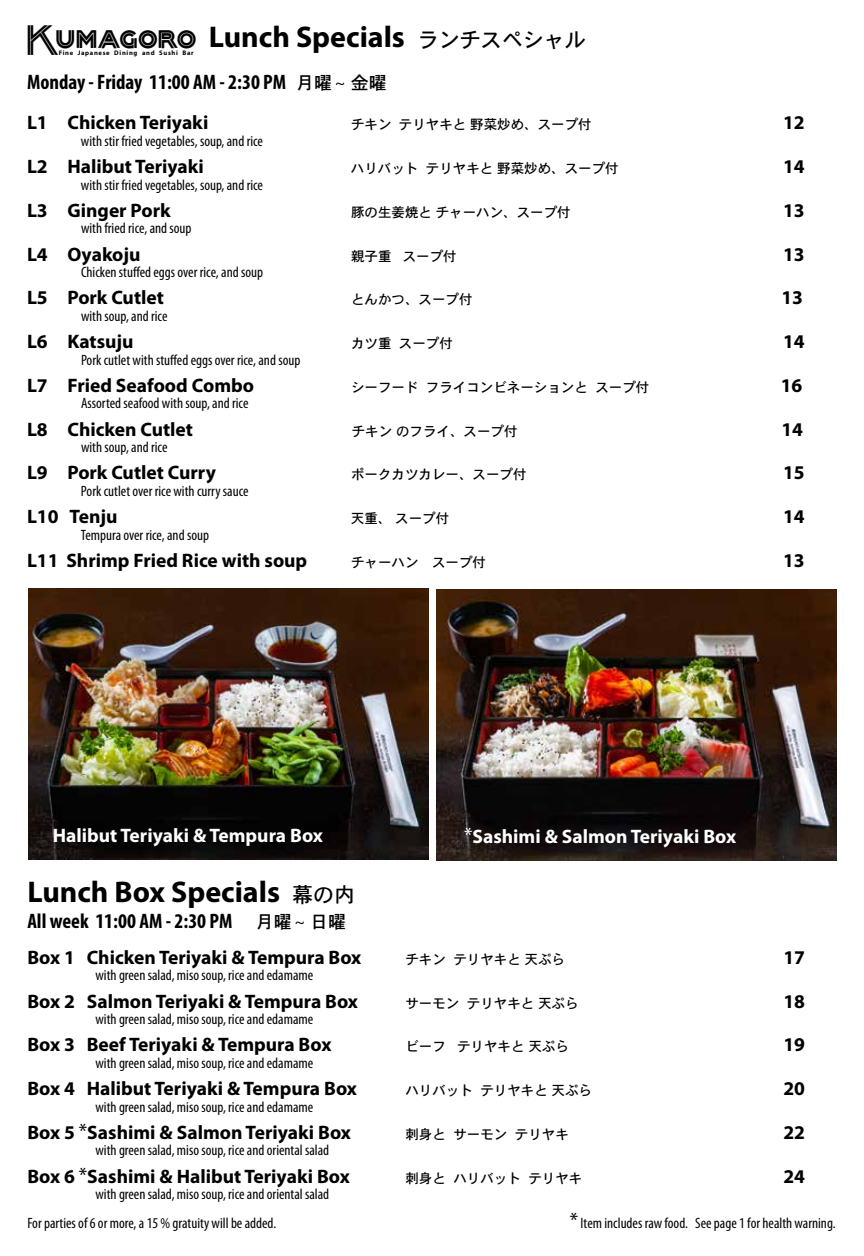
<style>
.page{position:relative;width:864px;height:1256px;background:#fff}
.page>*{position:absolute;margin:0;border:0;box-sizing:border-box;transform-origin:0 0}
.t1{font:700 30px "Myriad Pro";color:#000}
.t2{font:700 condensed 21px "Myriad Pro";color:#000}
.t3{font:700 19.5px "Myriad Pro";color:#000}
.t4{font:700 19.5px "Myriad Pro";color:#fff}
.t5{font:condensed 15px "Myriad Pro";color:#000}
.t6{font:13.5px "Osaka";color:#000}
.t7{font:700 6.6px "Myriad Pro";letter-spacing:.1em;color:#000}
.s1{font-family:"Packard Clipper NF";font-weight:400;font-size:31.65px}
.s2{font-family:"Osaka";font-weight:400;font-size:21px}
.s3{font-family:"Osaka";font-weight:400;font-stretch:normal;font-size:18px}
.s4{font-weight:400;font-size:18px}
.s5{font-weight:400;font-stretch:condensed;font-size:22.5px}
.s6{font-size:22.5px}
</style>
<div class="page">
<img style="left:437px;top:589px;width:400px;height:271px">
<img style="left:28px;top:589px;width:400px;height:270px">
<h1 class="t1" style="left:27px;top:18px;width:560px"><span class="s1">Kumagoro</span> Lunch Specials <span class="s2">ランチスペシャル</span></h1>
<p class="t7" style="left:59px;top:48px;width:137px">Fine Japanese Dining and Sushi Bar</p>
<h2 class="t2" style="left:27px;top:69px;width:361px">Monday - Friday 11:00 AM - 2:30 PM <span class="s3">月曜</span> <span class="s4">~</span> <span class="s3">金曜</span></h2>
<h3 class="t3" style="left:27px;top:110px;width:183px">L1 Chicken Teriyaki</h3>
<p class="t6" style="left:351px;top:116px;width:242px">チキン テリヤキと野菜炒め、スープ付</p>
<h3 class="t3" style="left:783px;top:110px;width:23px">12</h3>
<p class="t5" style="left:81px;top:132px;width:184px">with stir fried vegetables, soup, and rice</p>
<h3 class="t3" style="left:27px;top:154px;width:178px">L2 Halibut Teriyaki</h3>
<p class="t6" style="left:351px;top:159px;width:269px">ハリバット テリヤキと野菜炒め、スープ付</p>
<h3 class="t3" style="left:783px;top:154px;width:23px">14</h3>
<p class="t5" style="left:81px;top:175px;width:184px">with stir fried vegetables, soup, and rice</p>
<h3 class="t3" style="left:27px;top:197px;width:145px">L3 Ginger Pork</h3>
<p class="t6" style="left:351px;top:203px;width:221px">豚の生姜焼とチャーハン、スープ付</p>
<h3 class="t3" style="left:783px;top:197px;width:23px">13</h3>
<p class="t5" style="left:81px;top:219px;width:112px">with fried rice, and soup</p>
<h3 class="t3" style="left:27px;top:241px;width:115px">L4 Oyakoju</h3>
<p class="t6" style="left:351px;top:247px;width:107px">親子重 スープ付</p>
<h3 class="t3" style="left:783px;top:241px;width:23px">13</h3>
<p class="t5" style="left:81px;top:263px;width:184px">Chicken stuffed eggs over rice, and soup</p>
<h3 class="t3" style="left:27px;top:285px;width:139px">L5 Pork Cutlet</h3>
<p class="t6" style="left:351px;top:291px;width:123px">とんかつ、スープ付</p>
<h3 class="t3" style="left:781px;top:285px;width:23px">13</h3>
<p class="t5" style="left:81px;top:307px;width:88px">with soup, and rice</p>
<h3 class="t3" style="left:27px;top:329px;width:108px">L6 Katsuju</h3>
<p class="t6" style="left:351px;top:334px;width:103px">カツ重 スープ付</p>
<h3 class="t3" style="left:783px;top:329px;width:23px">14</h3>
<p class="t5" style="left:81px;top:350px;width:221px">Pork cutlet with stuffed eggs over rice, and soup</p>
<h3 class="t3" style="left:27px;top:372px;width:229px">L7 Fried Seafood Combo</h3>
<p class="t6" style="left:351px;top:378px;width:300px">シーフード フライコンビネーションと スープ付</p>
<h3 class="t3" style="left:781px;top:372px;width:23px">16</h3>
<p class="t5" style="left:81px;top:394px;width:169px">Assorted seafood with soup, and rice</p>
<h3 class="t3" style="left:27px;top:416px;width:168px">L8 Chicken Cutlet</h3>
<p class="t6" style="left:352px;top:422px;width:167px">チキンのフライ、スープ付</p>
<h3 class="t3" style="left:781px;top:416px;width:23px">14</h3>
<p class="t5" style="left:81px;top:438px;width:88px">with soup, and rice</p>
<h3 class="t3" style="left:27px;top:460px;width:190px">L9 Pork Cutlet Curry</h3>
<p class="t6" style="left:351px;top:466px;width:177px">ポークカツカレー、スープ付</p>
<h3 class="t3" style="left:783px;top:460px;width:23px">15</h3>
<p class="t5" style="left:81px;top:482px;width:169px">Pork cutlet over rice with curry sauce</p>
<h3 class="t3" style="left:27px;top:504px;width:92px">L10 Tenju</h3>
<p class="t6" style="left:351px;top:509px;width:100px">天重、スープ付</p>
<h3 class="t3" style="left:783px;top:504px;width:23px">14</h3>
<p class="t5" style="left:81px;top:525px;width:130px">Tempura over rice, and soup</p>
<h3 class="t3" style="left:27px;top:547px;width:282px">L11 Shrimp Fried Rice with soup</h3>
<p class="t6" style="left:351px;top:553px;width:136px">チャーハン　スープ付</p>
<h3 class="t3" style="left:783px;top:547px;width:23px">13</h3>
<h3 class="t4" style="left:53px;top:822px;width:272px">Halibut Teriyaki &amp; Tempura Box</h3>
<h3 class="t4" style="left:464px;top:824px;width:274px"><span class="s5">*</span>Sashimi &amp; Salmon Teriyaki Box</h3>
<h1 class="t1" style="left:27px;top:872px;width:329px">Lunch Box Specials <span class="s2">幕の内</span></h1>
<h2 class="t2" style="left:27px;top:907px;width:320px">All week 11:00 AM - 2:30 PM <span class="s3">月曜</span> <span class="s4">~</span> <span class="s3">日曜</span></h2>
<h3 class="t3" style="left:27px;top:944px;width:336px">Box 1 Chicken Teriyaki &amp; Tempura Box</h3>
<p class="t6" style="left:405px;top:950px;width:161px">チキン テリヤキと天ぷら</p>
<h3 class="t3" style="left:783px;top:944px;width:23px">17</h3>
<p class="t5" style="left:95px;top:966px;width:219px">with green salad, miso soup, rice and edamame</p>
<h3 class="t3" style="left:27px;top:988px;width:332px">Box 2 Salmon Teriyaki &amp; Tempura Box</h3>
<p class="t6" style="left:405px;top:994px;width:175px">サーモン テリヤキと天ぷら</p>
<h3 class="t3" style="left:783px;top:988px;width:23px">18</h3>
<p class="t5" style="left:95px;top:1010px;width:219px">with green salad, miso soup, rice and edamame</p>
<h3 class="t3" style="left:27px;top:1032px;width:306px">Box 3 Beef Teriyaki &amp; Tempura Box</h3>
<p class="t6" style="left:405px;top:1038px;width:165px">ビーフ テリヤキと天ぷら</p>
<h3 class="t3" style="left:783px;top:1032px;width:23px">19</h3>
<p class="t5" style="left:95px;top:1053px;width:219px">with green salad, miso soup, rice and edamame</p>
<h3 class="t3" style="left:27px;top:1075px;width:331px">Box 4 Halibut Teriyaki &amp; Tempura Box</h3>
<p class="t6" style="left:405px;top:1081px;width:188px">ハリバット テリヤキと天ぷら</p>
<h3 class="t3" style="left:783px;top:1075px;width:23px">20</h3>
<p class="t5" style="left:95px;top:1097px;width:219px">with green salad, miso soup, rice and edamame</p>
<h3 class="t3" style="left:27px;top:1119px;width:325px">Box 5 <span class="s5">*</span>Sashimi &amp; Salmon Teriyaki Box</h3>
<p class="t6" style="left:405px;top:1125px;width:165px">刺身と サーモン テリヤキ</p>
<h3 class="t3" style="left:783px;top:1119px;width:23px">22</h3>
<p class="t5" style="left:95px;top:1141px;width:235px">with green salad, miso soup, rice and oriental salad</p>
<h3 class="t3" style="left:27px;top:1163px;width:324px">Box 6 <span class="s5">*</span>Sashimi &amp; Halibut Teriyaki Box</h3>
<p class="t6" style="left:405px;top:1169px;width:178px">刺身と ハリバット テリヤキ</p>
<h3 class="t3" style="left:783px;top:1163px;width:23px">24</h3>
<p class="t5" style="left:95px;top:1185px;width:235px">with green salad, miso soup, rice and oriental salad</p>
<p class="t5" style="left:27px;top:1214px;width:250px">For parties of 6 or more, a 15 % gratuity will be added.</p>
<p class="t5" style="left:570px;top:1214px;width:267px"><span class="s6">*</span> Item includes raw food. See page 1 for health warning.</p>
</div>
